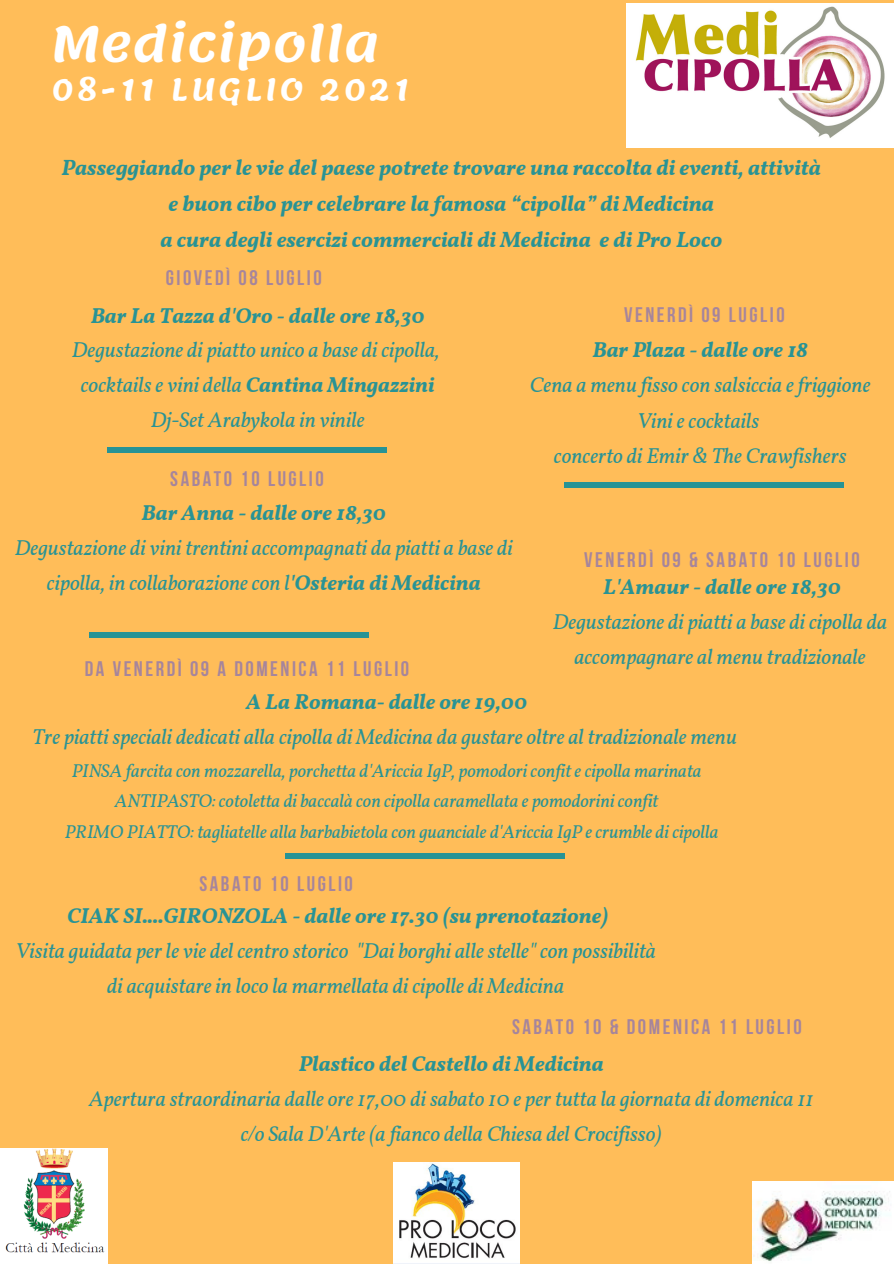
<style>
.page{position:relative;width:894px;height:1264px;background:#fff}
.page>*{position:absolute;margin:0;border:0;box-sizing:border-box;transform-origin:0 0}
.t1{font:600 48px "Lemonada";color:#fff}
.t2{font:600 30px "Lemonada";letter-spacing:.12em;color:#fff}
.t3{font:italic 700 21.9px "Vollkorn";color:#289395}
.t4{font:italic 21.45px/35px "Vollkorn";color:#289395;text-align:center}
.t5{font:italic 700 21.45px "Vollkorn";color:#289395}
.t6{font:700 21px "Bebas Neue";letter-spacing:.12em;color:#a6859c}
.t7{font:italic 18.45px "Vollkorn";color:#289395}
.s1{font-weight:700}
</style>
<div class="page">
<div style="left:0;top:0;width:893px;height:1263px;background:#ffbd59"></div>
<img style="left:0;top:1148px;width:107px;height:115px">
<img style="left:393px;top:1162px;width:126px;height:101px">
<div style="left:564px;top:482px;width:279px;height:5px;background:#289395"></div>
<div style="left:89px;top:632px;width:279px;height:6px;background:#289395"></div>
<img style="left:752px;top:1181px;width:141px;height:82px">
<img style="left:626px;top:4px;width:267px;height:143px">
<div style="left:107px;top:447px;width:279px;height:5px;background:#289395"></div>
<div style="left:285px;top:853px;width:279px;height:6px;background:#289395"></div>
<p class="t1" style="left:51px;top:17px;width:330px">Medicipolla</p>
<p class="t2" style="left:51px;top:72px;width:359px">08-11 LUGLIO 2021</p>
<p class="t3" style="left:61px;top:154px;width:761px">Passeggiando per le vie del paese potrete trovare una raccolta di eventi, attività</p>
<p class="t3" style="left:168px;top:190px;width:547px">e buon cibo per celebrare la famosa “cipolla” di Medicina</p>
<p class="t3" style="left:160px;top:226px;width:563px">a cura degli esercizi commerciali di Medicina e di Pro Loco</p>
<p class="t6" style="left:166px;top:269px;width:157px">GIOVEDÌ 08 LUGLIO</p>
<p class="t5" style="left:91px;top:302px;width:335px">Bar La Tazza d'Oro - dalle ore 18,30</p>
<p class="t4" style="left:72px;top:334px;width:369px">Degustazione di piatto unico a base di cipolla,</p>
<p class="t4" style="left:81px;top:369px;width:355px">cocktails e vini della <span class="s1">Cantina Mingazzini</span></p>
<p class="t4" style="left:151px;top:404px;width:215px">Dj-Set Arabykola in vinile</p>
<p class="t6" style="left:170px;top:470px;width:155px">SABATO 10 LUGLIO</p>
<p class="t5" style="left:141px;top:499px;width:246px">Bar Anna - dalle ore 18,30</p>
<p class="t4" style="left:15px;top:532px;width:499px">Degustazione di vini trentini accompagnati da piatti a base di cipolla, in collaborazione con l<span class="s1">'Osteria di Medicina</span></p>
<p class="t6" style="left:85px;top:660px;width:326px">DA VENERDÌ 09 A DOMENICA 11 LUGLIO</p>
<p class="t6" style="left:624px;top:306px;width:162px">VENERDÌ 09 LUGLIO</p>
<p class="t5" style="left:592px;top:336px;width:217px">Bar Plaza - dalle ore 18</p>
<p class="t4" style="left:530px;top:369px;width:342px">Cena a menu fisso con salsiccia efriggione</p>
<p class="t4" style="left:637px;top:405px;width:124px">Vini e cocktails</p>
<p class="t4" style="left:553px;top:440px;width:294px">concerto di Emir &amp; The Crawfishers</p>
<p class="t6" style="left:584px;top:551px;width:277px">VENERDÌ 09 &amp; SABATO 10 LUGLIO</p>
<p class="t5" style="left:603px;top:574px;width:239px">L'Amaur - dalle ore 18,30</p>
<p class="t4" style="left:552px;top:606px;width:336px">Degustazione di piatti a base di cipolla da</p>
<p class="t4" style="left:574px;top:641px;width:293px">accompagnare al menu tradizionale</p>
<p class="t5" style="left:246px;top:689px;width:283px">A La Romana- dalle ore 19,00</p>
<p class="t4" style="left:33px;top:721px;width:705px">Tre piatti speciali dedicati alla cipolla di Medicina da gustare oltre al tradizionale menu</p>
<p class="t7" style="left:72px;top:759px;width:631px">PINSA farcita con mozzarella, porchetta d'Ariccia IgP, pomodori confit e cipolla marinata</p>
<p class="t7" style="left:115px;top:789px;width:545px">ANTIPASTO: cotoletta di baccalà con cipolla caramellata e pomodorini confit</p>
<p class="t7" style="left:65px;top:820px;width:655px">PRIMO PIATTO: tagliatelle alla barbabietola con guanciale d'Ariccia IgP e crumble di cipolla</p>
<p class="t6" style="left:199px;top:875px;width:155px">SABATO 10 LUGLIO</p>
<p class="t5" style="left:67px;top:902px;width:542px">CIAK SI....GIRONZOLA - dalle ore 17.30 (su prenotazione)</p>
<p class="t4" style="left:15px;top:935px;width:642px">Visita guidata per le vie del centro storico "Dai borghi alle stelle" con possibilità</p>
<p class="t4" style="left:107px;top:969px;width:458px">di acquistare in loco la marmellata di cipolle di Medicina</p>
<p class="t6" style="left:512px;top:1018px;width:291px">SABATO 10 &amp; DOMENICA 11 LUGLIO</p>
<p class="t5" style="left:299px;top:1050px;width:306px">Plastico del Castello di Medicina</p>
<p class="t4" style="left:89px;top:1083px;width:725px">Apertura straordinaria dalle ore 17,00 di sabato 10 e per tutta la giornata di domenica 11</p>
<p class="t4" style="left:241px;top:1118px;width:422px">c/o Sala D'Arte (a fianco della Chiesa del Crocifisso)</p>
</div>
